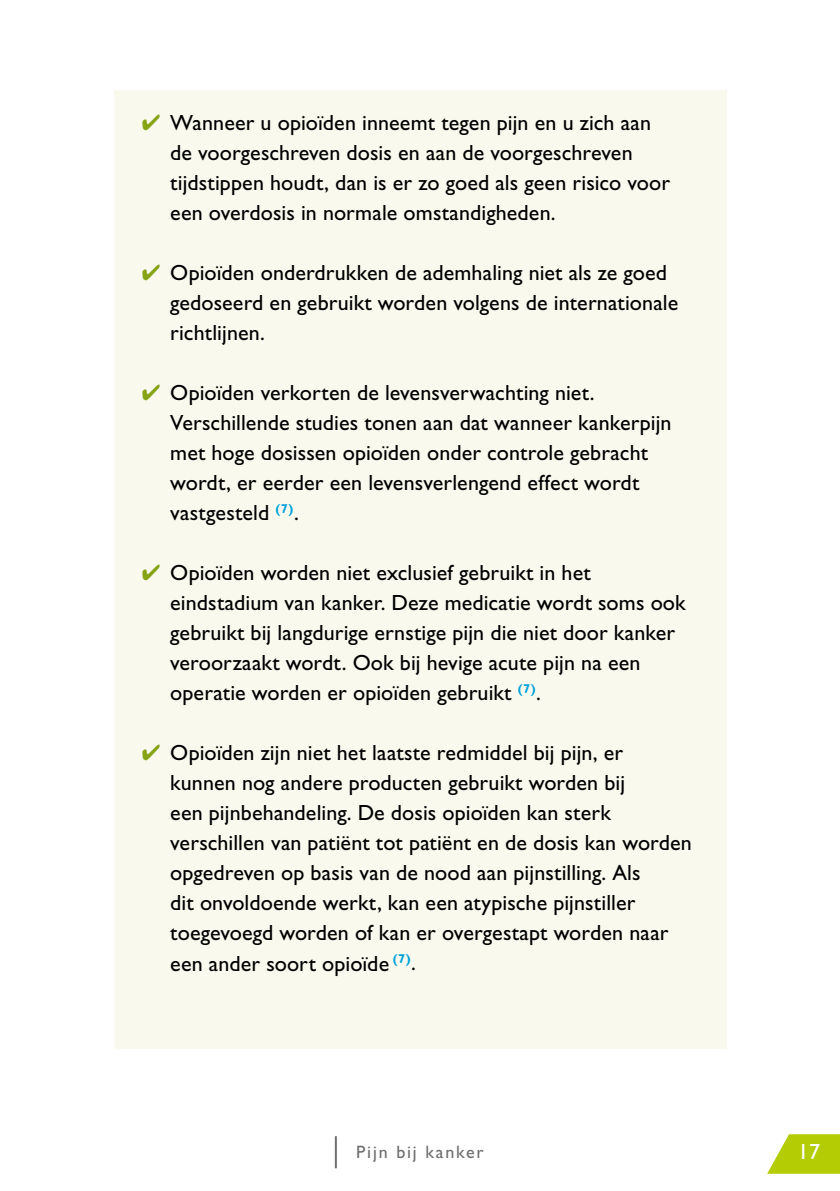
<style>
.page{position:relative;width:840px;height:1191px;background:#fff}
.page>*{position:absolute;margin:0;border:0;box-sizing:border-box;transform-origin:0 0}
.t1{font:22px/30px "Gill Sans Std";letter-spacing:.005em;color:#000}
.t2{font:22px "Gill Sans Std";color:#fff}
.t3{font:18px "Gill Sans Std";letter-spacing:.1em;color:#706f6f}
.s1{color:#86a315}
</style>
<div class="page">
<hr style="left:334px;top:1136px;width:2px;height:32px;background:#706f6f">
<svg style="left:767px;top:1134px;width:72px;height:39px"></svg>
<div style="left:113px;top:91px;width:613px;height:958px;background:#f9faed"></div>
<p class="t1" style="left:170px;top:108px;width:501px;text-indent:-28px"><span class="s1">✔</span> Wanneer u opioïden inneemt tegen pijn en u zich aan de voorgeschreven dosis en aan de voorgeschreven tijdstippen houdt, dan is er zo goed als geen risico voor een overdosis in normale omstandigheden.</p>
<p class="t1" style="left:170px;top:258px;width:509px;text-indent:-28px"><span class="s1">✔</span> Opioïden onderdrukken de ademhaling niet als ze goed gedoseerd en gebruikt worden volgens de internationale richtlijnen.</p>
<p class="t1" style="left:170px;top:378px;width:502px;text-indent:-28px"><span class="s1">✔</span> Opioïden verkorten de levensverwachting niet.<br>Verschillende studies tonen aan dat wanneer kankerpijn met hoge dosissen opioïden onder controle gebracht wordt, er eerder een levensverlengend effect wordt vastgesteld <sup>(7)</sup>.</p>
<p class="t1" style="left:170px;top:558px;width:516px;text-indent:-28px"><span class="s1">✔</span> Opioïden worden niet exclusief gebruikt in het eindstadium van kanker. Deze medicatie wordt soms ook gebruikt bij langdurige ernstige pijn die niet door kanker veroorzaakt wordt. Ook bij hevige acute pijn na een operatie worden er opioïden gebruikt <sup>(7)</sup>.</p>
<p class="t1" style="left:170px;top:738px;width:523px;text-indent:-28px"><span class="s1">✔</span> Opioïden zijn niet het laatste redmiddel bij pijn, er kunnen nog andere producten gebruikt worden bij<br>een pijnbehandeling. De dosis opioïden kan sterk verschillen van patiënt tot patiënt en de dosis kan worden opgedreven op basis van de nood aan pijnstilling. Als<br>dit onvoldoende werkt, kan een atypische pijnstiller toegevoegd worden of kan er overgestapt worden naar een ander soort opioïde <sup>(7)</sup>.</p>
<p class="t3" style="left:356px;top:1141px;width:129px">Pijn bij kanker</p>
<p class="t2" style="left:797px;top:1138px;width:23px">17</p>
</div>
